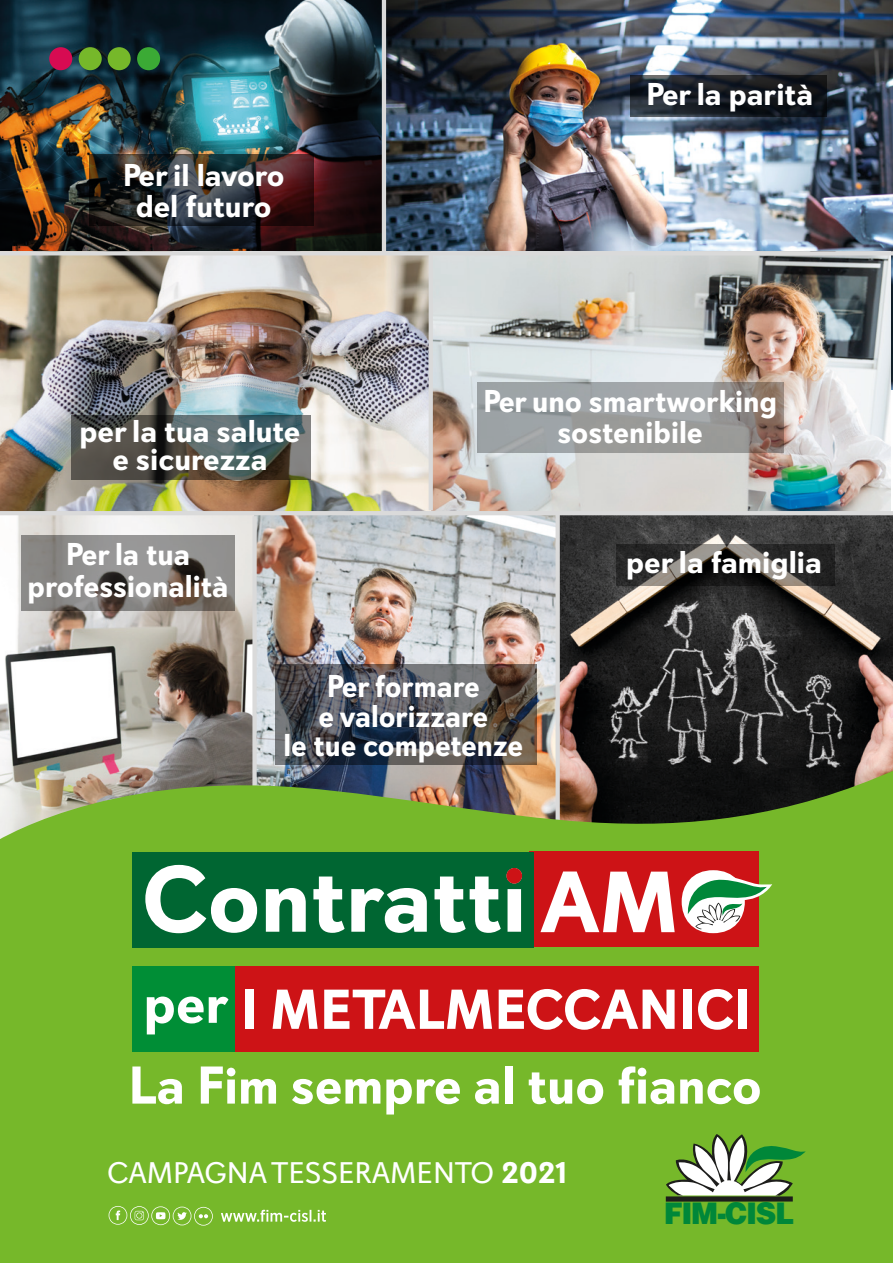
<style>
.page{position:relative;width:893px;height:1263px;background:#fff}
.page>*{position:absolute;margin:0;border:0;box-sizing:border-box;transform-origin:0 0}
.t1{font:700 52.95px "Davis Sans";color:#fff}
.t2{font:700 31.5px/31.5px "Davis Sans";color:#fff;text-align:center}
.t3{font:700 31.5px/29.7px "Davis Sans";color:#fff;text-align:center;scale:.95 1}
.t4{font:29.7px "Davis Sans";color:#fff}
.t5{font:900 29.7px "Helvetica";letter-spacing:-.045em;color:#008739;scale:.96 1}
.s1{font-weight:700}
</style>
<div class="page">
<img style="left:386px;top:0;width:507px;height:389px">
<img style="left:0;top:0;width:382px;height:251px">
<img style="left:0;top:255px;width:432px;height:256px">
<img style="left:432px;top:255px;width:458px;height:256px">
<img style="left:254px;top:515px;width:302px;height:252px">
<div style="left:49px;top:47px;width:23px;height:23px;background:#d70b52;border-radius:50%"></div>
<div style="left:79px;top:47px;width:23px;height:23px;background:#76b82a;border-radius:50%"></div>
<div style="left:108px;top:47px;width:23px;height:23px;background:#76b82a;border-radius:50%"></div>
<div style="left:137px;top:47px;width:23px;height:23px;background:#3baa35;border-radius:50%"></div>
<img style="left:0;top:515px;width:254px;height:252px">
<img style="left:560px;top:515px;width:333px;height:252px">
<svg style="left:477px;top:382px;width:306px;height:70px;background:#999"></svg>
<svg style="left:616px;top:544px;width:219px;height:42px;background:#3c3a37"></svg>
<svg style="left:630px;top:75px;width:197px;height:42px;background:#181d25"></svg>
<svg style="left:89px;top:154px;width:225px;height:72px;background:#30292a"></svg>
<hr style="left:382px;top:0;width:4px;height:252px;background:#dadada">
<hr style="left:0;top:251px;width:893px;height:4px;background:#dadada">
<hr style="left:0;top:511px;width:893px;height:4px;background:#dadada">
<hr style="left:429px;top:255px;width:4px;height:255px;background:#dadada">
<div style="left:252px;top:516px;width:5px;height:288px;background:#dadada"></div>
<svg style="left:556px;top:515px;width:4px;height:252px"></svg>
<svg style="left:0;top:767px;width:893px;height:496px;background:#74ae2e"></svg>
<div style="left:666px;top:1196px;width:127px;height:5px;background:#1d1d1b"></div>
<svg style="left:666px;top:1134px;width:140px;height:61px"></svg>
<svg style="left:221px;top:1210px;width:105px;height:12px"></svg>
<svg style="left:109px;top:1206px;width:104px;height:19px;background:#90c553"></svg>
<svg style="left:71px;top:415px;width:240px;height:65px;background:#4d534f"></svg>
<svg style="left:275px;top:665px;width:262px;height:100px;background:#4d4e52"></svg>
<svg style="left:22px;top:535px;width:213px;height:76px;background:#817e7b"></svg>
<div style="left:132px;top:966px;width:627px;height:86px;background:#008e36"></div>
<div style="left:236px;top:966px;width:523px;height:86px;background:#cd1316"></div>
<svg style="left:147px;top:996px;width:81px;height:38px"></svg>
<div style="left:530px;top:852px;width:229px;height:95px;background:#cd1316"></div>
<div style="left:132px;top:852px;width:402px;height:95px;background:#006632"></div>
<svg style="left:540px;top:871px;width:135px;height:61px"></svg>
<div style="left:682px;top:870px;width:63px;height:63px;background:#fff;border-radius:50%"></div>
<svg style="left:145px;top:865px;width:112px;height:68px"></svg>
<svg style="left:266px;top:888px;width:40px;height:44px"></svg>
<svg style="left:313px;top:876px;width:32px;height:57px"></svg>
<svg style="left:351px;top:888px;width:76px;height:45px"></svg>
<svg style="left:434px;top:876px;width:67px;height:57px"></svg>
<svg style="left:507px;top:868px;width:15px;height:64px"></svg>
<div style="left:506px;top:868px;width:16px;height:16px;background:#cd1316;border-radius:50%"></div>
<svg style="left:686px;top:876px;width:86px;height:53px"></svg>
<div style="left:245px;top:990px;width:9px;height:39px;background:#fff"></div>
<svg style="left:273px;top:990px;width:45px;height:39px"></svg>
<svg style="left:324px;top:989px;width:168px;height:40px"></svg>
<svg style="left:499px;top:989px;width:176px;height:41px"></svg>
<div style="left:683px;top:990px;width:9px;height:39px;background:#fff"></div>
<svg style="left:698px;top:989px;width:35px;height:41px"></svg>
<div style="left:738px;top:990px;width:9px;height:39px;background:#fff"></div>
<p class="t2" style="left:123px;top:159px;width:163px">Per il lavoro del futuro</p>
<p class="t2" style="left:80px;top:418px;width:222px;line-height:28px">per la tua salute e sicurezza</p>
<p class="t2" style="left:28px;top:539px;width:202px">Per la tua professionalità</p>
<p class="t2" style="left:646px;top:79px;width:168px">Per la parità</p>
<p class="t2" style="left:483px;top:386px;width:295px">Per uno smartworking sostenibile</p>
<p class="t2" style="left:626px;top:547px;width:197px">per la famiglia</p>
<p class="t3" style="left:284px;top:671px;width:254px">Per formare<br>e valorizzare<br>le tue competenze</p>
<h1 class="t1" style="left:128px;top:1054px;width:635px">La Fim sempre al tuo fianco</h1>
<p class="t4" style="left:107px;top:1155px;width:461px">CAMPAGNA TESSERAMENTO <span class="s1">2021</span></p>
<p class="t5" style="left:664px;top:1194px;width:138px">FIM-CISL</p>
</div>
